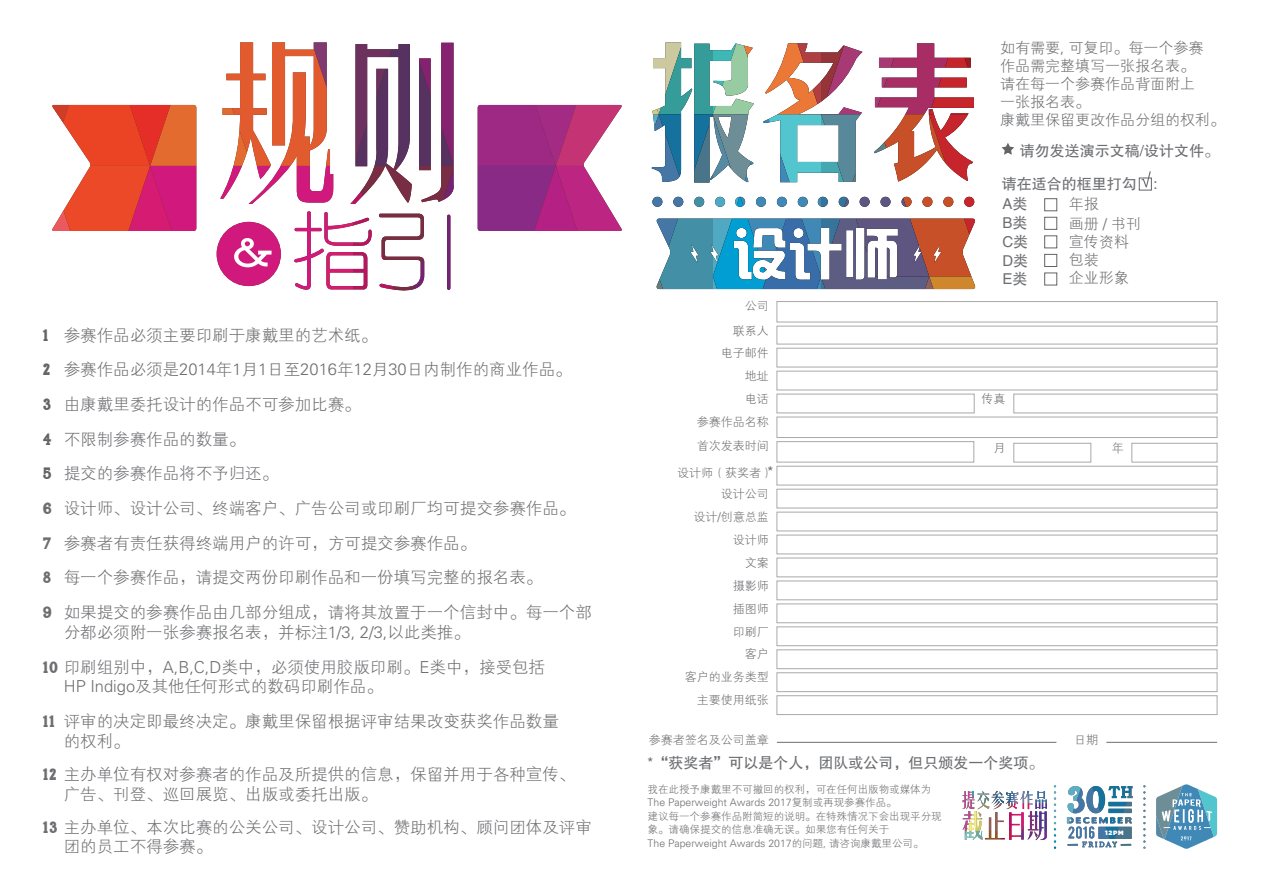
<style>
.page{position:relative;width:1263px;height:893px;background:#fff}
.page>*{position:absolute;margin:0;border:0;box-sizing:border-box;transform-origin:0 0}
.t1{font:16.5px/34.7px "FZXH1 JW GB1 0";color:#6d6e71}
.t2{font:15px/18px "FZXH1 JW GB1 0";color:#6d6e71}
.t3{font:15px/18.8px "FZHTJW GB1 0";color:#6d6e71;text-align:justify}
.t4{font:12px/23px "FZXH1 JW GB1 0";color:#6d6e71;text-align:right}
.t5{font:10.5px/13.5px "FZXH1 JW GB1 0";color:#6d6e71}
.t6{font:900 6.3px "Gotham";color:#fff}
.s1{font-family:"Carton";color:#636466}
.s2{font-family:"Carton"}
.s3{font-family:"FZHTJW GB1 0";font-size:15px}
</style>
<div class="page">
<svg style="left:1054px;top:785px;width:91px;height:64px"></svg>
<svg style="left:1054px;top:785px;width:83px;height:36px"></svg>
<div style="left:776px;top:301px;width:441px;height:21px;border:1px solid #a7a9ac"></div>
<div style="left:776px;top:417px;width:441px;height:21px;border:1px solid #a7a9ac"></div>
<div style="left:776px;top:326px;width:441px;height:18px;border:1px solid #a7a9ac"></div>
<div style="left:776px;top:348px;width:441px;height:19px;border:1px solid #a7a9ac"></div>
<div style="left:776px;top:489px;width:441px;height:19px;border:1px solid #a7a9ac"></div>
<div style="left:776px;top:512px;width:441px;height:19px;border:1px solid #a7a9ac"></div>
<div style="left:776px;top:535px;width:441px;height:19px;border:1px solid #a7a9ac"></div>
<div style="left:776px;top:558px;width:441px;height:19px;border:1px solid #a7a9ac"></div>
<div style="left:776px;top:581px;width:441px;height:19px;border:1px solid #a7a9ac"></div>
<div style="left:776px;top:603px;width:441px;height:20px;border:1px solid #a7a9ac"></div>
<div style="left:776px;top:626px;width:441px;height:20px;border:1px solid #a7a9ac"></div>
<div style="left:776px;top:649px;width:441px;height:20px;border:1px solid #a7a9ac"></div>
<div style="left:776px;top:672px;width:441px;height:20px;border:1px solid #a7a9ac"></div>
<div style="left:776px;top:695px;width:441px;height:20px;border:1px solid #a7a9ac"></div>
<div style="left:776px;top:371px;width:441px;height:19px;border:1px solid #a7a9ac"></div>
<div style="left:776px;top:466px;width:441px;height:19px;border:1px solid #a7a9ac"></div>
<div style="left:776px;top:394px;width:198px;height:19px;border:1px solid #a7a9ac"></div>
<div style="left:1013px;top:394px;width:204px;height:19px;border:1px solid #a7a9ac"></div>
<div style="left:776px;top:441px;width:198px;height:21px;border:1px solid #a7a9ac"></div>
<div style="left:1013px;top:443px;width:78px;height:19px;border:1px solid #a7a9ac"></div>
<div style="left:1131px;top:443px;width:86px;height:19px;border:1px solid #a7a9ac"></div>
<hr style="left:777px;top:742px;width:279px;height:1px;background:#6d6e71">
<hr style="left:1106px;top:742px;width:111px;height:1px;background:#6d6e71">
<svg style="left:1156px;top:784px;width:61px;height:65px"></svg>
<svg style="left:656px;top:200px;width:320px;height:89px"></svg>
<svg style="left:713px;top:43px;width:108px;height:164px"></svg>
<svg style="left:652px;top:43px;width:61px;height:164px"></svg>
<svg style="left:821px;top:43px;width:153px;height:164px"></svg>
<svg style="left:1002px;top:143px;width:12px;height:12px"></svg>
<div style="left:1044px;top:198px;width:13px;height:13px;border:1px solid #636466"></div>
<div style="left:1044px;top:217px;width:13px;height:13px;border:1px solid #636466"></div>
<div style="left:1044px;top:235px;width:13px;height:13px;border:1px solid #636466"></div>
<div style="left:1044px;top:254px;width:13px;height:13px;border:1px solid #636466"></div>
<div style="left:1044px;top:272px;width:13px;height:13px;border:1px solid #636466"></div>
<svg style="left:962px;top:791px;width:85px;height:49px"></svg>
<svg style="left:976px;top:791px;width:36px;height:18px"></svg>
<svg style="left:52px;top:42px;width:570px;height:249px"></svg>
<svg style="left:1141px;top:171px;width:10px;height:16px"></svg>
<div style="left:1139px;top:178px;width:13px;height:13px;border:1px solid #636466"></div>
<p class="t1" style="left:43px;top:318px;width:551px"><span class="s1">1</span> 参赛作品必须主要印刷于康戴里的艺术纸。<br><span class="s1">2</span> 参赛作品必须是2014年1月1日至2016年12月30日内制作的商业作品。<br><span class="s1">3</span> 由康戴里委托设计的作品不可参加比赛。<br><span class="s1">4</span> 不限制参赛作品的数量。<br><span class="s1">5</span> 提交的参赛作品将不予归还。<br><span class="s2">6</span> 设计师、设计公司、终端客户、广告公司或印刷厂均可提交参赛作品。<br><span class="s2">7</span> 参赛者有责任获得终端用户的许可，方可提交参赛作品。<br><span class="s2">8</span> 每一个参赛作品，请提交两份印刷作品和一份填写完整的报名表。<br><span class="s2">9</span> 如果提交的参赛作品由几部分组成，请将其放置于一个信封中。每一个部</p>
<p class="t1" style="left:43px;top:615px;width:504px;text-indent:21px">分都必须附一张参赛报名表，并标注1/3, 2/3,以此类推。<br><span class="s2">10</span> 印刷组别中，A,B,C,D类中，必须使用胶版印刷。E类中，接受包括</p>
<p class="t1" style="left:43px;top:670px;width:518px;text-indent:21px">HP Indigo及其他任何形式的数码印刷作品。<br><span class="s2">11</span> 评审的决定即最终决定。康戴里保留根据评审结果改变获奖作品数量</p>
<p class="t1" style="left:43px;top:725px;width:534px;line-height:33.3px;text-indent:21px">的权利。<br><span class="s2">12</span> 主办单位有权对参赛者的作品及所提供的信息，保留并用于各种宣传、</p>
<p class="t1" style="left:43px;top:778px;width:551px;line-height:33.3px;text-indent:21px">广告、刊登、巡回展览、出版或委托出版。<br><span class="s2">13</span> 主办单位、本次比赛的公关公司、设计公司、赞助机构、顾问团体及评审</p>
<p class="t1" style="left:64px;top:829px;width:150px">团的员工不得参赛。</p>
<p class="t4" style="left:745px;top:295px;width:26px">公司</p>
<p class="t4" style="left:721px;top:320px;width:50px;line-height:22px">联系人电子邮件</p>
<p class="t4" style="left:745px;top:365px;width:26px">地址</p>
<p class="t2" style="left:1000px;top:40px;width:226px">如有需要, 可复印。每一个参赛<br>作品需完整填写一张报名表。<br>请在每一个参赛作品背面附上<br>一张报名表。<br>康戴里保留更改作品分组的权利。</p>
<p class="t3" style="left:1020px;top:141px;width:201px">请勿发送演示文稿/设计文件。</p>
<p class="t3" style="left:1002px;top:195px;width:27px">A类B类C类D类E类</p>
<p class="t2" style="left:1069px;top:195px;width:74px;line-height:20.1px">年报<br>画册 / 书刊</p>
<p class="t3" style="left:1002px;top:175px;width:157px">请在适合的框里打勾 :</p>
<p class="t2" style="left:1069px;top:234px;width:61px">宣传资料包装<br>企业形象</p>
<p class="t4" style="left:745px;top:387px;width:26px">电话</p>
<p class="t4" style="left:981px;top:387px;width:25px">传真</p>
<p class="t4" style="left:697px;top:435px;width:73px">首次发表时间</p>
<p class="t4" style="left:993px;top:437px;width:13px">月</p>
<p class="t4" style="left:1112px;top:437px;width:13px">年</p>
<p class="t4" style="left:697px;top:410px;width:73px">参赛作品名称</p>
<p class="t4" style="left:677px;top:462px;width:98px">设计师（获奖者）<span class="s3">*</span></p>
<p class="t4" style="left:685px;top:483px;width:86px">设计公司<br>设计/创意总监设计师<br>文案<br>摄影师<br>插图师<br>印刷厂<br>客户<br>客户的业务类型主要使用纸张</p>
<p class="t4" style="left:649px;top:729px;width:121px">参赛者签名及公司盖章</p>
<p class="t4" style="left:1074px;top:729px;width:25px">日期</p>
<p class="t3" style="left:648px;top:754px;width:397px">*“获奖者”可以是个人，团队或公司，但只颁发一个奖项。</p>
<p class="t5" style="left:648px;top:782px;width:295px">我在此授予康戴里不可撤回的权利，可在任何出版物或媒体为The Paperweight Awards 2017复制或再现参赛作品。<br>建议每一个参赛作品附简短的说明。在特殊情况下会出现平分现象。请确保提交的信息准确无误。如果您有任何关于<br>The Paperweight Awards 2017的问题, 请咨询康戴里公司。</p>
<p class="t6" style="left:1105px;top:828px;width:20px">12PM</p>
</div>
